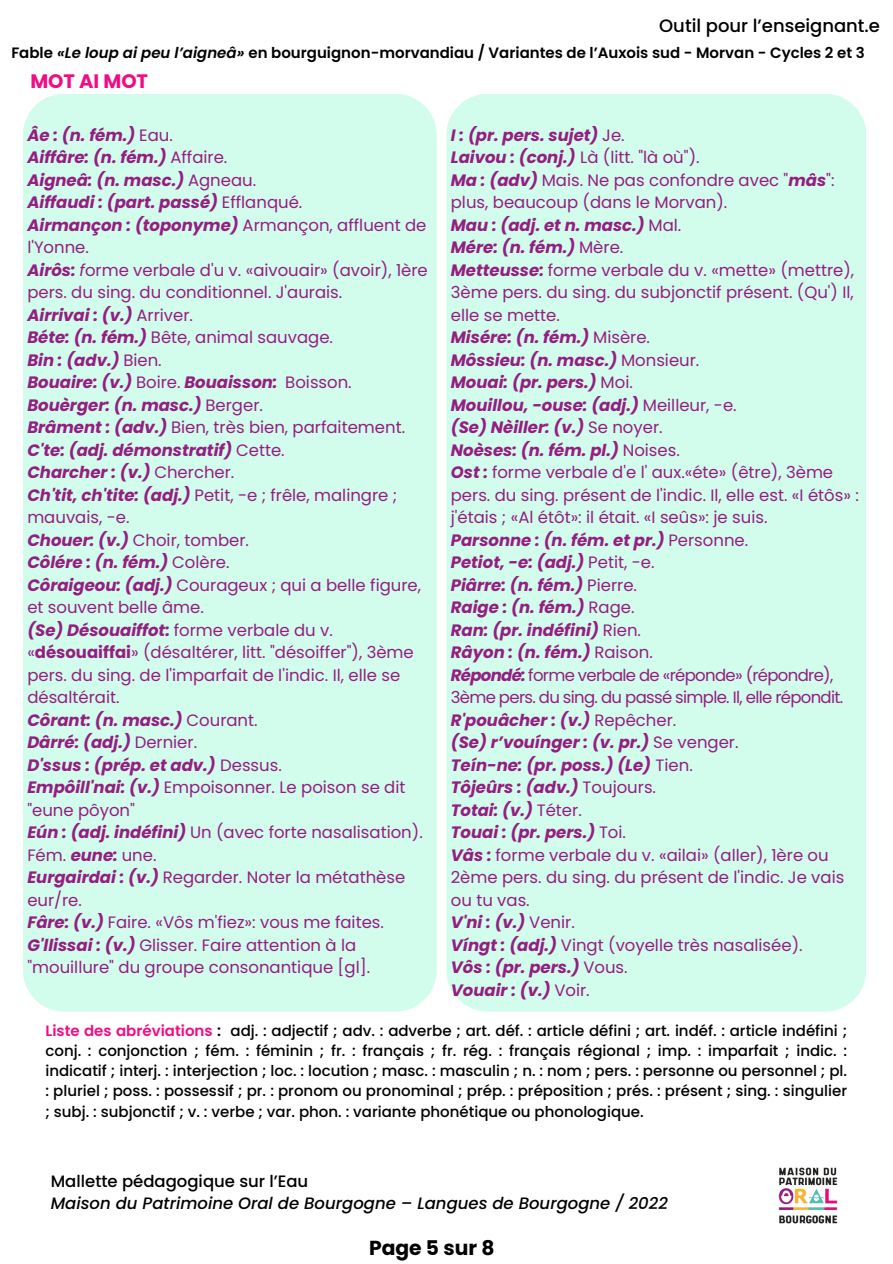
<style>
.page{position:relative;width:893px;height:1264px;background:#fff}
.page>*{position:absolute;margin:0;border:0;box-sizing:border-box;transform-origin:0 0}
.t1{font:700 20.25px "Poppins";color:#000}
.t2{font:700 19.5px "Poppins";color:#f00d84}
.t3{font:500 18px "Poppins";color:#000}
.t4{font:16.5px/22.5px "Poppins";color:#941e81}
.t5{font:italic 700 16.5px "Poppins";color:#941e81}
.t6{font:16.5px/22.5px "Poppins";letter-spacing:-.04em;color:#941e81}
.t7{font:italic 500 16.5px "Poppins";color:#000}
.t8{font:500 16.5px "Poppins";color:#000}
.t9{font:500 15px/20.2px "Poppins";color:#000;text-align:justify}
.t10{font:600 15px "Poppins";color:#000}
.s1{font-style:italic}
.s2{font-weight:400;font-style:normal}
.s3{font-weight:700;font-style:italic}
.s4{font-weight:700}
.s5{font-weight:600;color:#f00d84}
.s6{font-weight:600}
</style>
<div class="page">
<div style="left:23px;top:94px;width:414px;height:917px;background:#d2fceb"></div>
<div style="left:446px;top:94px;width:420px;height:917px;background:#d2fceb"></div>
<img style="left:778px;top:1167px;width:60px;height:57px">
<p class="t3" style="left:659px;top:13px;width:222px">Outil pour l’enseignant.e</p>
<p class="t10" style="left:11px;top:43px;width:854px">Fable <span class="s1">«Le loup ai peu l’aigneâ»</span> en bourguignon-morvandiau / Variantes de l’Auxois sud - Morvan - Cycles 2 et 3</p>
<p class="t2" style="left:30px;top:67px;width:119px">MOT AI MOT</p>
<p class="t5" style="left:27px;top:124px;width:147px">Âe : (n. fém.) <span class="s2">Eau.</span></p>
<p class="t5" style="left:27px;top:146px;width:201px">Aiffâre: (n. fém.) <span class="s2">Affaire.</span></p>
<p class="t5" style="left:27px;top:169px;width:230px">Aigneâ: (n. masc.) <span class="s2">Agneau.</span></p>
<p class="t5" style="left:27px;top:191px;width:276px">Aiffaudi : (part. passé) <span class="s2">Efflanqué.</span></p>
<p class="t4" style="left:27px;top:214px;width:400px"><span class="s3">Airmançon : (toponyme)</span> Armançon, affluent de l'Yonne.</p>
<p class="t4" style="left:27px;top:259px;width:402px"><span class="s3">Airôs:</span> <span class="s1">f</span>orme verbale d'u v. «aivouair» (avoir), 1ère pers. du sing. du conditionnel. J'aurais.</p>
<p class="t5" style="left:27px;top:303px;width:167px">Airrivai : (v.) <span class="s2">Arriver.</span></p>
<p class="t4" style="left:27px;top:326px;width:307px"><span class="s3">Béte: (n. fém.)</span> Bête, animal sauvage.</p>
<p class="t5" style="left:27px;top:348px;width:136px">Bin : (adv.) <span class="s2">Bien.</span></p>
<p class="t5" style="left:27px;top:371px;width:326px">Bouaire: (v.) <span class="s2">Boire.</span> Bouaisson: <span class="s2">Boisson.</span></p>
<p class="t5" style="left:27px;top:393px;width:237px">Bouèrger: (n. masc.) <span class="s2">Berger.</span></p>
<p class="t4" style="left:27px;top:416px;width:379px"><span class="s3">Brâment : (adv.)</span> Bien, très bien, parfaitement.</p>
<p class="t5" style="left:27px;top:438px;width:259px">C'te: (adj. démonstratif) <span class="s2">Cette.</span></p>
<p class="t5" style="left:27px;top:461px;width:208px">Charcher : (v.) <span class="s2">Chercher.</span></p>
<p class="t4" style="left:27px;top:484px;width:371px"><span class="s3">Ch'tit, ch'tite: (adj.)</span> Petit, -e ; frêle, malingre ; mauvais, -e.</p>
<p class="t4" style="left:27px;top:529px;width:223px"><span class="s3">Chouer: (v.)</span> Choir, tomber.</p>
<p class="t5" style="left:27px;top:551px;width:204px">Côlére : (n. fém.) <span class="s2">Colère.</span></p>
<p class="t4" style="left:27px;top:574px;width:395px"><span class="s3">Côraigeou: (adj.)</span> Courageux ; qui a belle figure, et souvent belle âme.</p>
<p class="t4" style="left:27px;top:618px;width:388px"><span class="s3">(Se) Désouaiffot:</span> forme verbale du v. «<span class="s4">désouaiffai</span>» (désaltérer, litt. "désoiffer"), 3ème pers. du sing. de l'imparfait de l'indic. Il, elle se désaltérait.</p>
<p class="t5" style="left:27px;top:708px;width:232px">Côrant: (n. masc.) <span class="s2">Courant.</span></p>
<p class="t5" style="left:27px;top:731px;width:171px">Dârré: (adj.) <span class="s2">Dernier.</span></p>
<p class="t5" style="left:27px;top:753px;width:256px">D'ssus : (prép. et adv.) <span class="s2">Dessus.</span></p>
<p class="t4" style="left:27px;top:776px;width:379px"><span class="s3">Empôill'nai: (v.)</span> Empoisonner. Le poison se dit "eune pôyon"</p>
<p class="t4" style="left:27px;top:821px;width:397px"><span class="s3">Eún : (adj. indéfini)</span> Un (avec forte nasalisation).<br>Fém. <span class="s3">eune:</span> une.</p>
<p class="t4" style="left:27px;top:866px;width:379px"><span class="s3">Eurgairdai : (v.)</span> Regarder. Noter la métathèse eur/re.</p>
<p class="t4" style="left:27px;top:911px;width:358px"><span class="s3">Fâre: (v.)</span> Faire. «Vôs m'fiez»: vous me faites.</p>
<p class="t4" style="left:27px;top:933px;width:344px"><span class="s3">G'llissai : (v.)</span> Glisser. Faire attention à la "mouillure" du groupe consonantique [gl].</p>
<p class="t5" style="left:451px;top:124px;width:175px">I : (pr. pers. sujet) <span class="s2">Je.</span></p>
<p class="t4" style="left:451px;top:146px;width:250px"><span class="s3">Laivou : (conj.)</span> Là (litt. "là où").</p>
<p class="t4" style="left:451px;top:169px;width:385px"><span class="s3">Ma : (adv)</span> Mais. Ne pas confondre avec "<span class="s3">mâs</span>": plus, beaucoup (dans le Morvan).</p>
<p class="t5" style="left:451px;top:214px;width:232px">Mau : (adj. et n. masc.) <span class="s2">Mal.</span></p>
<p class="t5" style="left:451px;top:236px;width:174px">Mére: (n. fém.) <span class="s2">Mère.</span></p>
<p class="t4" style="left:451px;top:259px;width:405px;text-align:justify"><span class="s3">Metteusse:</span> forme verbale du v. «mette» (mettre), 3ème pers. du sing. du subjonctif présent. (Qu') Il, elle se mette.</p>
<p class="t5" style="left:451px;top:326px;width:201px">Misére: (n. fém.) <span class="s2">Misère.</span></p>
<p class="t5" style="left:451px;top:348px;width:250px">Môssieu: (n. masc.) <span class="s2">Monsieur.</span></p>
<p class="t5" style="left:451px;top:371px;width:183px">Mouai: (pr. pers.) <span class="s2">Moi.</span></p>
<p class="t5" style="left:451px;top:393px;width:287px">Mouillou, -ouse: (adj.) <span class="s2">Meilleur, -e.</span></p>
<p class="t5" style="left:451px;top:416px;width:213px">(Se) Nèiller: (v.) <span class="s2">Se noyer.</span></p>
<p class="t5" style="left:451px;top:438px;width:230px">Noèses: (n. fém. pl.) <span class="s2">Noises.</span></p>
<p class="t4" style="left:451px;top:461px;width:409px"><span class="s3">Ost :</span> forme verbale d'e l' aux.«éte» (être), 3ème pers. du sing. présent de l'indic. Il, elle est. «I étôs» : j'étais ; «Al étôt»: il était. «I seûs»: je suis.</p>
<p class="t5" style="left:451px;top:528px;width:299px">Parsonne : (n. fém. et pr.) <span class="s2">Personne.</span></p>
<p class="t5" style="left:451px;top:551px;width:205px">Petiot, -e: (adj.) <span class="s2">Petit, -e.</span></p>
<p class="t5" style="left:451px;top:573px;width:188px">Piârre: (n. fém.) <span class="s2">Pierre.</span></p>
<p class="t5" style="left:451px;top:596px;width:185px">Raige : (n. fém.) <span class="s2">Rage.</span></p>
<p class="t5" style="left:451px;top:618px;width:192px">Ran: (pr. indéfini) <span class="s2">Rien.</span></p>
<p class="t5" style="left:451px;top:641px;width:203px">Râyon : (n. fém.) <span class="s2">Raison.</span></p>
<p class="t6" style="left:451px;top:663px;width:394px"><span class="s3">Répondé:</span> forme verbale de «réponde» (répondre),<br>3ème pers. du sing. du passé simple. Il, elle répondit.</p>
<p class="t5" style="left:451px;top:708px;width:227px">R'pouâcher : (v.) <span class="s2">Repêcher.</span></p>
<p class="t5" style="left:451px;top:731px;width:289px">(Se) r’vouínger : (v. pr.) <span class="s2">Se venger.</span></p>
<p class="t5" style="left:451px;top:753px;width:243px">Teín-ne: (pr. poss.) (Le) <span class="s2">Tien.</span></p>
<p class="t5" style="left:451px;top:776px;width:207px">Tôjeûrs : (adv.) <span class="s2">Toujours.</span></p>
<p class="t5" style="left:451px;top:798px;width:132px">Totai: (v.) <span class="s2">Téter.</span></p>
<p class="t5" style="left:451px;top:820px;width:177px">Touai : (pr. pers.) <span class="s2">Toi.</span></p>
<p class="t4" style="left:451px;top:843px;width:395px"><span class="s3">Vâs :</span> forme verbale du v. «ailai» (aller), 1ère ou<br>2ème pers. du sing. du présent de l'indic. Je vais ou tu vas.</p>
<p class="t5" style="left:451px;top:910px;width:125px">V'ni : (v.) <span class="s2">Venir.</span></p>
<p class="t4" style="left:451px;top:933px;width:353px"><span class="s3">Víngt : (adj.)</span> Vingt (voyelle très nasalisée).</p>
<p class="t5" style="left:451px;top:955px;width:178px">Vôs : (pr. pers.) <span class="s2">Vous.</span></p>
<p class="t5" style="left:451px;top:978px;width:140px">Vouair : (v.) <span class="s2">Voir.</span></p>
<p class="t9" style="left:45px;top:1020px;width:803px"><span class="s5">Liste des abréviations</span> <span class="s6">:</span> adj. : adjectif ; adv. : adverbe ; art. déf. : article défini ; art. indéf. : article indéfini ; conj. : conjonction ; fém. : féminin ; fr. : français ; fr. rég. : français régional ; imp. : imparfait ; indic. : indicatif ; interj. : interjection ; loc. : locution ; masc. : masculin ; n. : nom ; pers. : personne ou personnel ; pl. : pluriel ; poss. : possessif ; pr. : pronom ou pronominal ; prép. : préposition ; prés. : présent ; sing. : singulier ; subj. : subjonctif ; v. : verbe ; var. phon. : variante phonétique ou phonologique.</p>
<p class="t8" style="left:51px;top:1169px;width:259px">Mallette pédagogique sur l’Eau</p>
<p class="t7" style="left:51px;top:1191px;width:618px">Maison du Patrimoine Oral de Bourgogne – Langues de Bourgogne / 2022</p>
<p class="t1" style="left:369px;top:1233px;width:127px">Page 5 sur 8</p>
</div>
